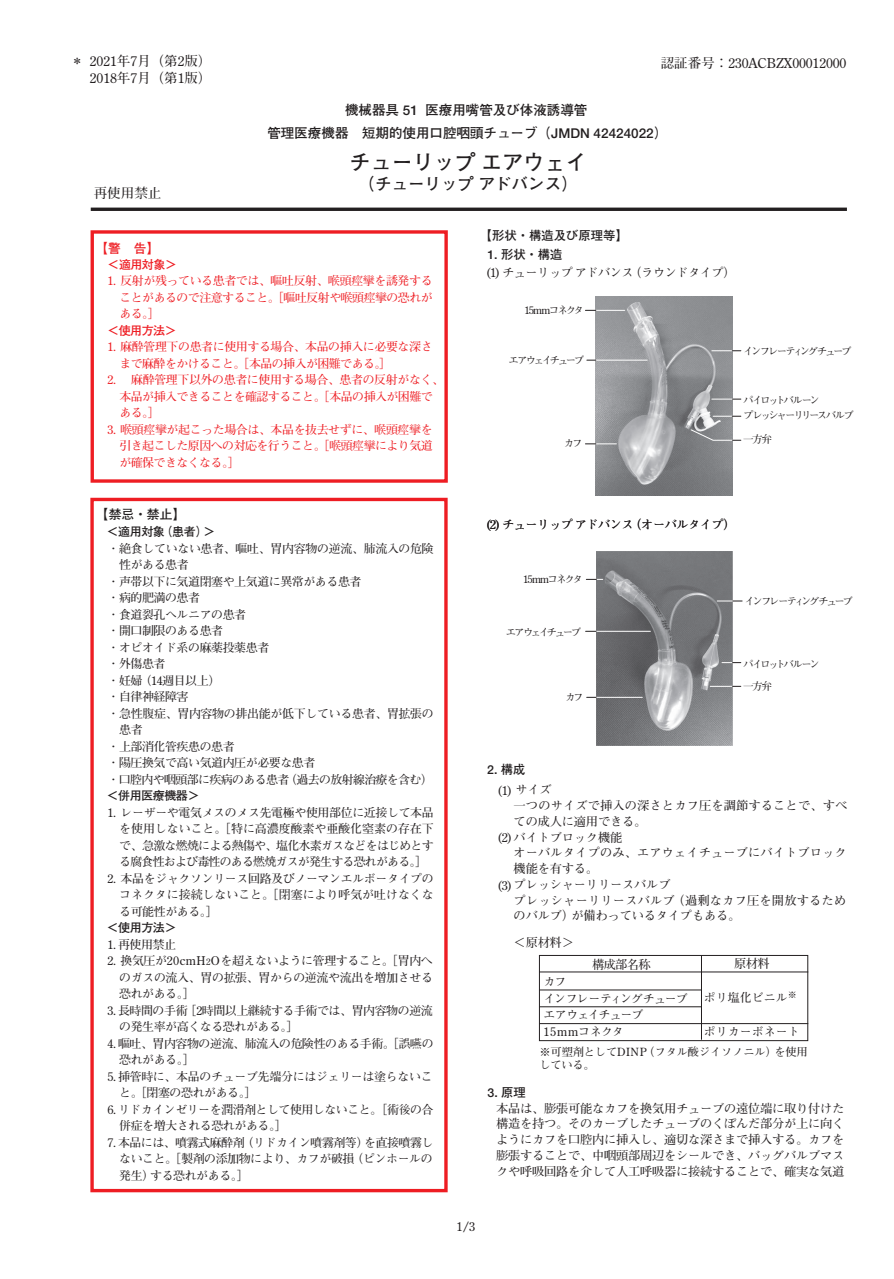
<style>
.page{position:relative;width:894px;height:1279px;background:#fff}
.page>*{position:absolute;margin:0;border:0;box-sizing:border-box;transform-origin:0 0}
.t1{font:700 21px "Futo Go B101";color:#231f20}
.t2{font:700 16.5px "Futo Go B101";color:#231f20}
.t3{font:700 13.5px "Futo Go B101";color:#231f20}
.t4{font:700 13.5px/16.2px "Futo Min A101";color:#231f20}
.t5{font:700 12.75px "Futo Go B101";color:#231f20}
.t6{font:700 12.75px "Futo Go B101";color:#ee1d23}
.t7{font:700 12.3px/15.8px "Futo Min A101";letter-spacing:-.02em;color:#231f20;text-align:justify}
.t8{font:700 12.3px "Futo Min A101";letter-spacing:.005em;color:#231f20}
.t9{font:700 12.3px "Futo Min A101";letter-spacing:-.05em;color:#231f20}
.t10{font:700 12.3px "Futo Go B101";color:#231f20}
.t11{font:700 12.3px "Futo Min A101";letter-spacing:.01em;color:#231f20}
.t12{font:700 12px/16.5px "Futo Min A101";letter-spacing:-.04em;color:#231f20;text-align:justify}
.t13{font:700 12px/16.5px "Futo Min A101";letter-spacing:-.05em;color:#ee1d23;text-align:justify}
.t14{font:700 12px/17px "Futo Min A101";letter-spacing:-.06em;color:#231f20}
.t15{font:700 12px "Futo Go B101";letter-spacing:-.04em;color:#231f20}
.t16{font:700 12px "Futo Min A101";color:#231f20}
.t17{font:700 12px "Futo Go B101";letter-spacing:-.05em;color:#ee1d23}
.t18{font:700 11.25px/13.5px "Futo Min A101";letter-spacing:-.015em;color:#231f20}
.t19{font:700 10.95px "Futo Min A101";color:#231f20}
.t20{font:700 10.5px/14.9px "Futo Min A101";letter-spacing:-.21em;color:#231f20}
.t21{font:700 10.5px "Futo Min A101";letter-spacing:-.24em;color:#231f20}
.t22{font:700 10.5px "Futo Min A101";letter-spacing:-.145em;color:#231f20}
.s1{font-size:9px}
</style>
<div class="page">
<img style="left:596px;top:296px;width:136px;height:199px">
<img style="left:596px;top:551px;width:136px;height:194px">
<svg style="left:91px;top:207px;width:755px;height:4px;background:#444142"></svg>
<div style="left:91px;top:230px;width:357px;height:252px;border:3px solid #ee1d23"></div>
<div style="left:90px;top:497px;width:357px;height:695px;border:3px solid #ee1d23"></div>
<svg style="left:539px;top:954px;width:269px;height:86px"></svg>
<hr style="left:539px;top:971px;width:269px;height:1px;background:#231f20">
<hr style="left:701px;top:955px;width:1px;height:84px;background:#231f20">
<hr style="left:539px;top:989px;width:162px;height:1px;background:#231f20">
<hr style="left:539px;top:1006px;width:163px;height:1px;background:#231f20">
<hr style="left:539px;top:1023px;width:269px;height:1px;background:#231f20">
<hr style="left:585px;top:310px;width:39px;height:1px;background:#fff">
<hr style="left:585px;top:443px;width:31px;height:1px;background:#fff">
<hr style="left:587px;top:360px;width:60px;height:1px;background:#fff">
<svg style="left:586px;top:579px;width:16px;height:1px"></svg>
<hr style="left:710px;top:686px;width:30px;height:1px;background:#fff">
<hr style="left:586px;top:697px;width:56px;height:1px;background:#fff">
<hr style="left:585px;top:631px;width:65px;height:1px;background:#fff">
<svg style="left:711px;top:350px;width:29px;height:1px"></svg>
<svg style="left:711px;top:399px;width:29px;height:1px"></svg>
<svg style="left:713px;top:416px;width:27px;height:1px"></svg>
<svg style="left:690px;top:429px;width:51px;height:12px"></svg>
<svg style="left:717px;top:600px;width:25px;height:1px"></svg>
<svg style="left:722px;top:662px;width:18px;height:1px"></svg>
<p class="t19" style="left:72px;top:54px;width:12px">＊</p>
<p class="t4" style="left:90px;top:54px;width:123px">2021年7月（第2版）<br>2018年7月（第1版）</p>
<p class="t4" style="left:94px;top:186px;width:69px">再使用禁止</p>
<p class="t4" style="left:660px;top:55px;width:187px">認証番号：230ACBZX00012000</p>
<p class="t3" style="left:345px;top:102px;width:244px">機械器具 51 医療用嘴管及び体液誘導管</p>
<h1 class="t1" style="left:349px;top:150px;width:238px">チューリップ エアウェイ</h1>
<h2 class="t2" style="left:358px;top:174px;width:221px">（チューリップ アドバンス）</h2>
<p class="t3" style="left:267px;top:126px;width:401px">管理医療機器　短期的使用口腔咽頭チューブ（JMDN 42424022）</p>
<p class="t6" style="left:96px;top:240px;width:65px">【警　告】</p>
<p class="t17" style="left:96px;top:257px;width:82px">　＜適用対象＞</p>
<p class="t13" style="left:119px;top:273px;width:315px;text-indent:-12px">1. 反射が残っている患者では、嘔吐反射、喉頭痙攣を誘発することがあるので注意すること。［嘔吐反射や喉頭痙攣の恐れがある。］</p>
<p class="t17" style="left:96px;top:323px;width:82px">　＜使用方法＞</p>
<p class="t13" style="left:119px;top:339px;width:315px;text-indent:-12px">1. 麻酔管理下の患者に使用する場合、本品の挿入に必要な深さまで麻酔をかけること。［本品の挿入が困難である。］</p>
<p class="t13" style="left:119px;top:372px;width:326px;text-align:left;text-indent:-12px">2. 麻酔管理下以外の患者に使用する場合、患者の反射がなく、本品が挿入できることを確認すること。［本品の挿入が困難である。］</p>
<p class="t13" style="left:119px;top:421px;width:315px;text-indent:-12px">3. 喉頭痙攣が起こった場合は、本品を抜去せずに、喉頭痙攣を引き起こした原因への対応を行うこと。［喉頭痙攣により気道が確保できなくなる。］</p>
<p class="t10" style="left:480px;top:228px;width:149px">【形状・構造及び原理等】</p>
<p class="t10" style="left:487px;top:247px;width:77px">1. 形状・構造</p>
<p class="t9" style="left:485px;top:265px;width:251px">(1) チューリップ アドバンス（ラウンドタイプ）</p>
<p class="t22" style="left:524px;top:303px;width:61px">15mmコネクタ</p>
<p class="t21" style="left:508px;top:353px;width:77px">エアウェイチューブ</p>
<p class="t20" style="left:564px;top:436px;width:20px">カフ</p>
<p class="t20" style="left:743px;top:344px;width:110px">インフレーティングチューブ</p>
<p class="t20" style="left:743px;top:393px;width:112px">パイロットバルーン<br>プレッシャーリリースバルブ</p>
<p class="t20" style="left:743px;top:432px;width:30px">一方弁</p>
<p class="t5" style="left:96px;top:507px;width:91px">【禁忌・禁止】</p>
<p class="t15" style="left:95px;top:524px;width:121px">　＜適用対象（患者）＞</p>
<p class="t12" style="left:107px;top:540px;width:328px">・絶食していない患者、嘔吐、胃内容物の逆流、肺流入の危険</p>
<p class="t12" style="left:119px;top:556px;width:71px">性がある患者</p>
<p class="t12" style="left:107px;top:573px;width:255px">・声帯以下に気道閉塞や上気道に異常がある患者</p>
<p class="t12" style="left:107px;top:589px;width:94px">・病的肥満の患者</p>
<p class="t12" style="left:107px;top:606px;width:140px">・食道裂孔ヘルニアの患者</p>
<p class="t12" style="left:107px;top:622px;width:117px">・開口制限のある患者</p>
<p class="t12" style="left:107px;top:639px;width:163px">・オピオイド系の麻薬投薬患者</p>
<p class="t12" style="left:107px;top:655px;width:60px">・外傷患者</p>
<p class="t12" style="left:107px;top:672px;width:114px">・妊婦（14週目以上）</p>
<p class="t12" style="left:107px;top:688px;width:83px">・自律神経障害</p>
<p class="t12" style="left:107px;top:705px;width:328px">・急性腹症、胃内容物の排出能が低下している患者、胃拡張の</p>
<p class="t12" style="left:119px;top:721px;width:25px">患者</p>
<p class="t12" style="left:107px;top:738px;width:129px">・上部消化管疾患の患者</p>
<p class="t12" style="left:107px;top:754px;width:209px">・陽圧換気で高い気道内圧が必要な患者</p>
<p class="t12" style="left:107px;top:771px;width:327px">・口腔内や咽頭部に疾病のある患者（過去の放射線治療を含む）</p>
<p class="t15" style="left:95px;top:788px;width:106px">　＜併用医療機器＞</p>
<p class="t12" style="left:119px;top:804px;width:316px;text-indent:-12px">1. レーザーや電気メスのメス先電極や使用部位に近接して本品を使用しないこと。［特に高濃度酸素や亜酸化窒素の存在下で、急激な燃焼による熱傷や、塩化水素ガスなどをはじめとする腐食性および毒性のある燃焼ガスが発生する恐れがある。］</p>
<p class="t12" style="left:119px;top:870px;width:316px;text-indent:-12px">2. 本品をジャクソンリース回路及びノーマンエルボータイプのコネクタに接続しないこと。［閉塞により呼気が吐けなくなる可能性がある。］</p>
<p class="t15" style="left:95px;top:920px;width:83px">　＜使用方法＞</p>
<p class="t12" style="left:107px;top:936px;width:70px">1. 再使用禁止</p>
<p class="t12" style="left:119px;top:952px;width:315px;text-indent:-12px">2. 換気圧が20cmH<span class="s1">2</span>Oを超えないように管理すること。［胃内へのガスの流入、胃の拡張、胃からの逆流や流出を増加させる恐れがある。］</p>
<p class="t12" style="left:119px;top:1002px;width:315px;text-indent:-12px">3. 長時間の手術［2時間以上継続する手術では、胃内容物の逆流の発生率が高くなる恐れがある。］</p>
<p class="t12" style="left:119px;top:1035px;width:316px;text-indent:-12px">4. 嘔吐、胃内容物の逆流、肺流入の危険性のある手術。［誤嚥の恐れがある。］</p>
<p class="t12" style="left:119px;top:1068px;width:315px;text-indent:-12px">5. 挿管時に、本品のチューブ先端分にはジェリーは塗らないこと。［閉塞の恐れがある。］</p>
<p class="t12" style="left:119px;top:1101px;width:316px;text-indent:-12px">6. リドカインゼリーを潤滑剤として使用しないこと。［術後の合併症を増大される恐れがある。］</p>
<p class="t12" style="left:119px;top:1134px;width:316px;text-indent:-12px">7. 本品には、噴霧式麻酔剤（リドカイン噴霧剤等）を直接噴霧しないこと。［製剤の添加物により、カフが破損（ピンホールの発生）する恐れがある。］</p>
<p class="t9" style="left:485px;top:516px;width:251px">(2) チューリップ アドバンス（オーバルタイプ）</p>
<p class="t22" style="left:523px;top:572px;width:61px">15mmコネクタ</p>
<p class="t21" style="left:505px;top:625px;width:77px">エアウェイチューブ</p>
<p class="t20" style="left:565px;top:689px;width:20px">カフ</p>
<p class="t10" style="left:487px;top:761px;width:40px">2. 構成</p>
<p class="t7" style="left:497px;top:782px;width:56px">(1) サイズ</p>
<p class="t20" style="left:744px;top:594px;width:110px">インフレーティングチューブ</p>
<p class="t20" style="left:743px;top:653px;width:78px;line-height:22px">パイロットバルーン一方弁</p>
<p class="t8" style="left:513px;top:797px;width:335px">一つのサイズで挿入の深さとカフ圧を調節することで、すべ</p>
<p class="t7" style="left:513px;top:813px;width:134px">ての成人に適用できる。</p>
<p class="t7" style="left:497px;top:829px;width:127px">(2)バイトブロック機能</p>
<p class="t8" style="left:513px;top:845px;width:335px">オーバルタイプのみ、エアウェイチューブにバイトブロック</p>
<p class="t7" style="left:513px;top:861px;width:86px">機能を有する。</p>
<p class="t7" style="left:497px;top:876px;width:175px">(3)プレッシャーリリースバルブ</p>
<p class="t11" style="left:513px;top:892px;width:334px">プレッシャーリリースバルブ（過剰なカフ圧を開放するため</p>
<p class="t7" style="left:513px;top:908px;width:228px">のバルブ）が備わっているタイプもある。</p>
<p class="t7" style="left:592px;top:956px;width:60px">構成部名称</p>
<p class="t7" style="left:734px;top:956px;width:37px">原材料</p>
<p class="t14" style="left:543px;top:972px;width:146px">カフ<br>インフレーティングチューブエアウェイチューブ<br>15mmコネクタ</p>
<p class="t7" style="left:514px;top:934px;width:62px">＜原材料＞</p>
<p class="t16" style="left:703px;top:990px;width:94px">ポリ塩化ビニル<sup>※</sup></p>
<p class="t16" style="left:703px;top:1024px;width:98px">ポリカーボネート</p>
<p class="t18" style="left:539px;top:1044px;width:270px">※可塑剤としてDINP（フタル酸ジイソノニル）を使用している。</p>
<p class="t10" style="left:487px;top:1084px;width:40px">3. 原理</p>
<p class="t7" style="left:496px;top:1100px;width:350px">本品は、膨張可能なカフを換気用チューブの遠位端に取り付けた構造を持つ。そのカーブしたチューブのくぼんだ部分が上に向くようにカフを口腔内に挿入し、適切な深さまで挿入する。カフを膨張することで、中咽頭部周辺をシールでき、バッグバルブマスクや呼吸回路を介して人工呼吸器に接続することで、確実な気道</p>
<p class="t7" style="left:456px;top:1218px;width:20px">1/3</p>
</div>
